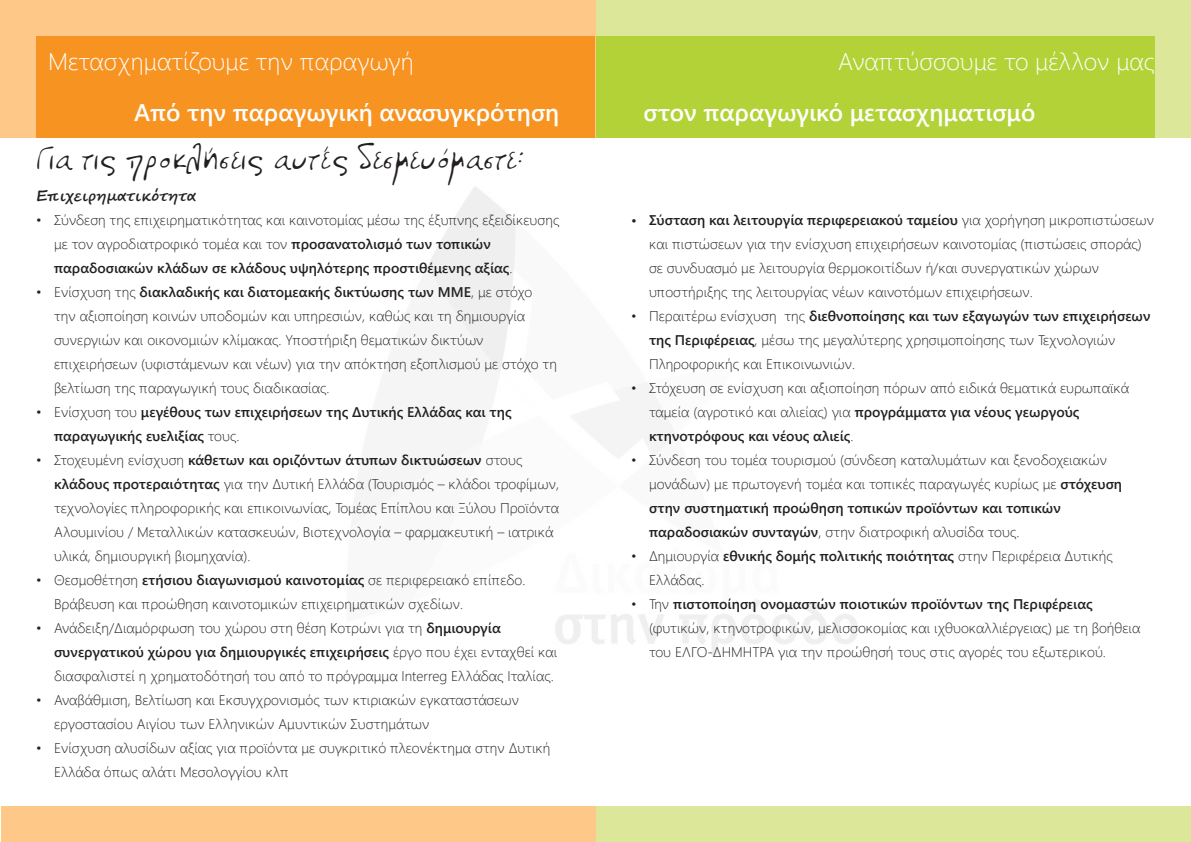
<style>
.page{position:relative;width:1191px;height:842px;background:#fff}
.page>*{position:absolute;margin:0;border:0;box-sizing:border-box;transform-origin:0 0}
.t1{font:35.1px "PF Libera";color:#231f20;scale:.92 1}
.t2{font:600 24px "Segoe UI";color:#fff}
.t3{font:300 24px "Segoe UI";color:#fff}
.t4{font:700 15px "Segoe Script";color:#231f20}
.t5{font:300 14px/24px "Segoe UI";color:#231f20}
.t6{font:600 14px/24px "Segoe UI";color:#231f20}
.s1{font-weight:600}
.s2{font-weight:300}
</style>
<div class="page">
<div style="left:0;top:1px;width:596px;height:137px;background:#fdc888"></div>
<div style="left:596px;top:1px;width:594px;height:137px;background:#dde799"></div>
<div style="left:36px;top:36px;width:559px;height:102px;background:#f79321"></div>
<div style="left:596px;top:36px;width:558px;height:102px;background:#b3d237"></div>
<div style="left:0;top:806px;width:595px;height:35px;background:#fdc888"></div>
<div style="left:596px;top:806px;width:594px;height:35px;background:#dde799"></div>
<h2 class="t3" style="left:48px;top:39px;width:367px">Μετασχηματίζουμε την παραγωγή</h2>
<h2 class="t3" style="left:838px;top:39px;width:318px">Αναπτύσσουμε το μέλλον μας</h2>
<h2 class="t2" style="left:134px;top:90px;width:427px">Από την παραγωγική ανασυγκρότηση</h2>
<h2 class="t2" style="left:643px;top:90px;width:393px">στον παραγωγικό μετασχηματισμό</h2>
<h1 class="t1" style="left:36px;top:139px;width:532px">Για τις προκλήσεις αυτές δεσμευόμαστε:</h1>
<p class="t4" style="left:36px;top:184px;width:161px">Επιχειρηματικότητα</p>
<p class="t5" style="left:54px;top:207px;width:507px;text-indent:-18px">• Σύνδεση της επιχειρηματικότητας και καινοτομίας μέσω της έξυπνης εξειδίκευσης με τον αγροδιατροφικό τομέα και τον <span class="s1">προσανατολισμό των τοπικών παραδοσιακών κλάδων σε κλάδους υψηλότερης προστιθέμενης αξίας</span>.</p>
<p class="t5" style="left:54px;top:279px;width:504px;text-indent:-18px">• Ενίσχυση της <span class="s1">διακλαδικής και διατομεακής δικτύωσης των ΜΜΕ</span>, με στόχο την αξιοποίηση κοινών υποδομών και υπηρεσιών, καθώς και τη δημιουργία συνεργιών και οικονομιών κλίμακας. Υποστήριξη θεματικών δικτύων επιχειρήσεων (υφιστάμενων και νέων) για την απόκτηση εξοπλισμού με στόχο τη βελτίωση της παραγωγική τους διαδικασίας.</p>
<p class="t6" style="left:54px;top:399px;width:459px;text-indent:-18px"><span class="s2">• Ενίσχυση του</span> μεγέθους των επιχειρήσεων της Δυτικής Ελλάδας και της παραγωγικής ευελιξίας <span class="s2">τους.</span></p>
<p class="t5" style="left:54px;top:447px;width:506px;text-indent:-18px">• Στοχευμένη ενίσχυση <span class="s1">κάθετων και οριζόντων άτυπων δικτυώσεων</span> στους <span class="s1">κλάδους προτεραιότητας</span> για την Δυτική Ελλάδα (Τουρισμός – κλάδοι τροφίμων, τεχνολογίες πληροφορικής και επικοινωνίας, Τομέας Επίπλου και Ξύλου Προϊόντα Αλουμινίου / Μεταλλικών κατασκευών, Βιοτεχνολογία – φαρμακευτική – ιατρικά υλικά, δημιουργική βιομηχανία).</p>
<p class="t5" style="left:54px;top:567px;width:473px;text-indent:-18px">• Θεσμοθέτηση <span class="s1">ετήσιου διαγωνισμού καινοτομίας</span> σε περιφερειακό επίπεδο.<br>Βράβευση και προώθηση καινοτομικών επιχειρηματικών σχεδίων.</p>
<p class="t5" style="left:54px;top:615px;width:505px;text-indent:-18px">• Ανάδειξη/Διαμόρφωση του χώρου στη θέση Κοτρώνι για τη <span class="s1">δημιουργία συνεργατικού χώρου για δημιουργικές επιχειρήσεις</span> έργο που έχει ενταχθεί και διασφαλιστεί η χρηματοδότησή του από το πρόγραμμα Interreg Ελλάδας Ιταλίας.</p>
<p class="t5" style="left:54px;top:687px;width:467px;text-indent:-18px">• Αναβάθμιση, Βελτίωση και Εκσυγχρονισμός των κτιριακών εγκαταστάσεων εργοστασίου Αιγίου των Ελληνικών Αμυντικών Συστημάτων</p>
<p class="t5" style="left:54px;top:735px;width:498px;text-indent:-18px">• Ενίσχυση αλυσίδων αξίας για προϊόντα με συγκριτικό πλεονέκτημα στην Δυτική<br>Ελλάδα όπως αλάτι Μεσολογγίου κλπ</p>
<p class="t5" style="left:649px;top:207px;width:506px;text-indent:-18px"><span class="s1">• Σύσταση και λειτουργία περιφερειακού ταμείου</span> για χορήγηση μικροπιστώσεων και πιστώσεων για την ενίσχυση επιχειρήσεων καινοτομίας (πιστώσεις σποράς) σε συνδυασμό με λειτουργία θερμοκοιτίδων ή/και συνεργατικών χώρων υποστήριξης της λειτουργίας νέων καινοτόμων επιχειρήσεων.</p>
<p class="t5" style="left:649px;top:303px;width:503px;text-indent:-18px">• Περαιτέρω ενίσχυση της <span class="s1">διεθνοποίησης και των εξαγωγών των επιχειρήσεων της Περιφέρειας</span>, μέσω της μεγαλύτερης χρησιμοποίησης των Τεχνολογιών<br>Πληροφορικής και Επικοινωνιών.</p>
<p class="t5" style="left:649px;top:375px;width:482px;text-indent:-18px">• Στόχευση σε ενίσχυση και αξιοποίηση πόρων από ειδικά θεματικά ευρωπαϊκά ταμεία (αγροτικό και αλιείας) για <span class="s1">προγράμματα για νέους γεωργούς κτηνοτρόφους και νέους αλιείς</span>.</p>
<p class="t5" style="left:649px;top:447px;width:475px;text-indent:-18px">• Σύνδεση του τομέα τουρισμού (σύνδεση καταλυμάτων και ξενοδοχειακών μονάδων) με πρωτογενή τομέα και τοπικές παραγωγές κυρίως με <span class="s1">στόχευση στην συστηματική προώθηση τοπικών προϊόντων και τοπικών παραδοσιακών συνταγών</span>, στην διατροφική αλυσίδα τους.</p>
<p class="t5" style="left:649px;top:543px;width:465px;text-indent:-18px">• Δημιουργία <span class="s1">εθνικής δομής πολιτικής ποιότητας</span> στην Περιφέρεια Δυτικής<br>Ελλάδας.</p>
<p class="t5" style="left:649px;top:591px;width:493px;text-indent:-18px">• Την <span class="s1">πιστοποίηση ονομαστών ποιοτικών προϊόντων της Περιφέρειας </span>(φυτικών, κτηνοτροφικών, μελισσοκομίας και ιχθυοκαλλιέργειας) με τη βοήθεια του ΕΛΓΟ-ΔΗΜΗΤΡΑ για την προώθησή τους στις αγορές του εξωτερικού.</p>
</div>
